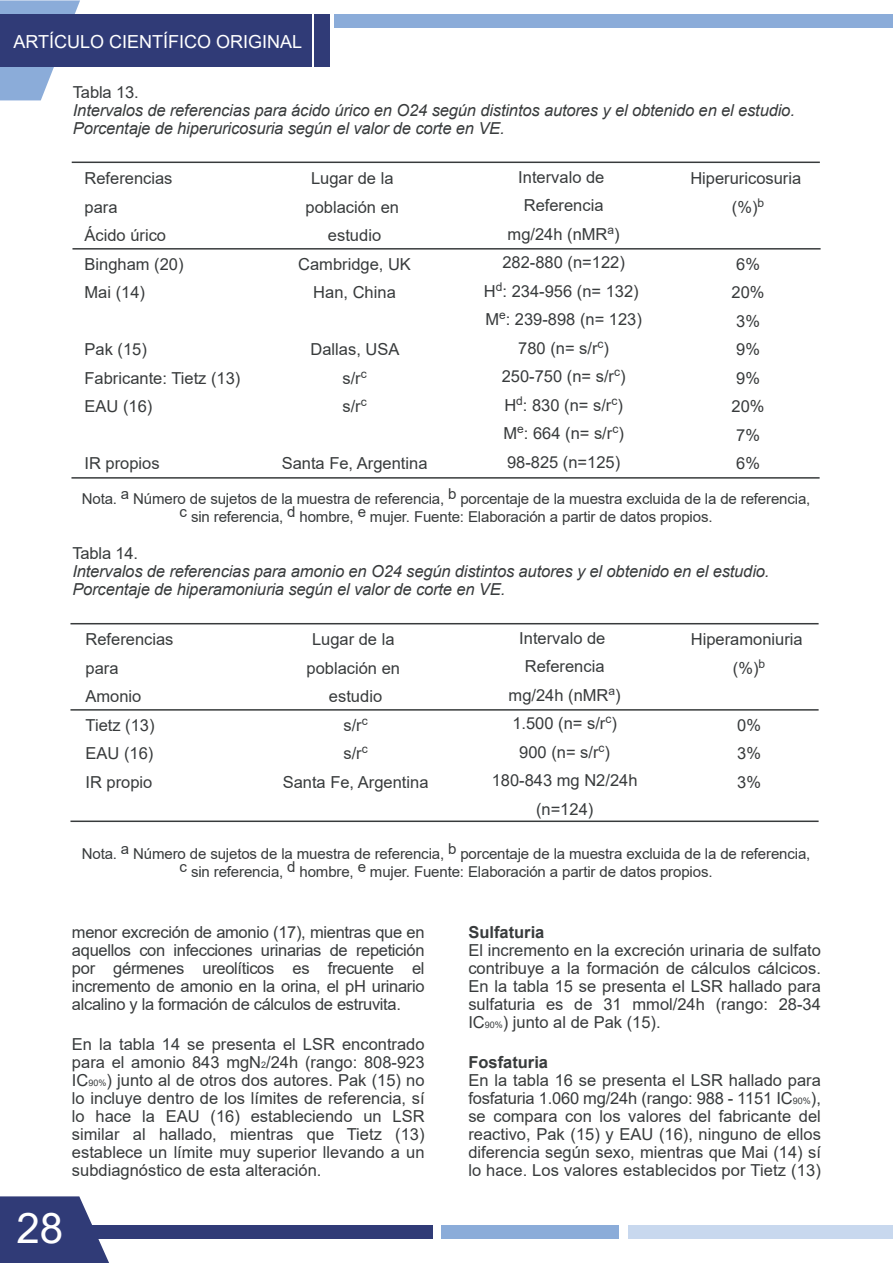
<style>
.page{position:relative;width:893px;height:1263px;background:#fff}
.page>*{position:absolute;margin:0;border:0;box-sizing:border-box;transform-origin:0 0}
.t1{font:42.15px "Arial";color:#fff}
.t2{font:18px "Arial";color:#fff}
.t3{font:16.5px/28.5px "Arial";color:#383b3c;text-align:center}
.t4{font:italic 16.5px/18px "Arial";letter-spacing:-.01em;color:#383b3c}
.t5{font:700 16.5px "Arial";color:#383b3c}
.t6{font:15px/18px "Arial";letter-spacing:-.01em;color:#383b3c;text-align:center}
.s1{font-size:9px}
</style>
<div class="page">
<svg style="left:0;top:0;width:80px;height:100px"></svg>
<div style="left:0;top:14px;width:311px;height:52px;background:#303b77"></div>
<div style="left:315px;top:14px;width:15px;height:52px;background:#303b77"></div>
<div style="left:335px;top:14px;width:558px;height:14px;background:#8bacd9"></div>
<div style="left:79px;top:1224px;width:354px;height:14px;background:#303b77"></div>
<div style="left:441px;top:1224px;width:178px;height:14px;background:#8bacd9"></div>
<div style="left:628px;top:1224px;width:265px;height:14px;background:#c8d8ee"></div>
<svg style="left:0;top:1196px;width:109px;height:67px"></svg>
<hr style="left:72px;top:248px;width:749px;height:2px;background:#383b3c">
<hr style="left:72px;top:162px;width:748px;height:1px;background:#383b3c">
<hr style="left:71px;top:477px;width:749px;height:2px;background:#383b3c">
<hr style="left:70px;top:709px;width:749px;height:2px;background:#383b3c">
<hr style="left:70px;top:623px;width:749px;height:1px;background:#383b3c">
<hr style="left:70px;top:820px;width:749px;height:2px;background:#383b3c">
<p class="t2" style="left:13px;top:29px;width:290px">ARTÍCULO CIENTÍFICO ORIGINAL</p>
<p class="t3" style="left:73px;top:78px;width:67px">Tabla 13.</p>
<p class="t4" style="left:73px;top:102px;width:724px">Intervalos de referencias para ácido úrico en O24 según distintos autores y el obtenido en el estudio.<br>Porcentaje de hiperuricosuria según el valor de corte en VE.</p>
<p class="t3" style="left:85px;top:164px;width:101px;text-align:left">Referencias para<br>Ácido úrico<br>Bingham (20)<br>Mai (14)</p>
<p class="t3" style="left:484px;top:163px;width:160px">Intervalo de<br>Referencia<br>mg/24h (nMR<sup>a</sup>)<br>282-880 (n=122)<br>H<sup>d</sup>: 234-956 (n= 132)<br>M<sup>e</sup>: 239-898 (n= 123)<br>780 (n= s/r<sup>c</sup>)<br>250-750 (n= s/r<sup>c</sup>)<br>H<sup>d</sup>: 830 (n= s/r<sup>c</sup>)<br>M<sup>e</sup>: 664 (n= s/r<sup>c</sup>)<br>98-825 (n=125)</p>
<p class="t3" style="left:690px;top:164px;width:112px">Hiperuricosuria (%)<sup>b</sup></p>
<p class="t3" style="left:298px;top:164px;width:114px">Lugar de la población en estudio<br>Cambridge, UK<br>Han, China</p>
<p class="t3" style="left:732px;top:250px;width:35px;text-align:left">6%<br>20%<br>3%<br>9%<br>9%<br>20%<br>7%<br>6%</p>
<p class="t6" style="left:82px;top:490px;width:730px">Nota. a Número de sujetos de la muestra de referencia, b porcentaje de la muestra excluida de la de referencia, c sin referencia, d hombre, e mujer. Fuente: Elaboración a partir de datos propios.</p>
<p class="t3" style="left:72px;top:539px;width:67px">Tabla 14.</p>
<p class="t4" style="left:72px;top:563px;width:699px">Intervalos de referencias para amonio en O24 según distintos autores y el obtenido en el estudio.<br>Porcentaje de hiperamoniuria según el valor de corte en VE.</p>
<p class="t3" style="left:86px;top:625px;width:90px;text-align:left">Referencias para<br>Amonio<br>Tietz (13)<br>EAU (16)<br>IR propio</p>
<p class="t3" style="left:283px;top:625px;width:147px">Lugar de la población en estudio<br>s/r<sup>c<br></sup>s/r<sup>c<br></sup>Santa Fe, Argentina</p>
<p class="t3" style="left:492px;top:624px;width:147px">Intervalo de<br>Referencia<br>mg/24h (nMR<sup>a</sup>)<br>1.500 (n= s/r<sup>c</sup>)<br>900 (n= s/r<sup>c</sup>)<br>180-843 mg N2/24h (n=124)</p>
<p class="t3" style="left:691px;top:625px;width:113px">Hiperamoniuria (%)<sup>b</sup></p>
<p class="t3" style="left:85px;top:335px;width:157px;text-align:left">Pak (15)<br>Fabricante: Tietz (13)<br>EAU (16)</p>
<p class="t3" style="left:311px;top:335px;width:90px">Dallas, USA s/r<sup>c<br></sup>s/r<sup>c</sup></p>
<p class="t3" style="left:85px;top:449px;width:77px">IR propios</p>
<p class="t3" style="left:282px;top:449px;width:147px">Santa Fe, Argentina</p>
<p class="t3" style="left:737px;top:711px;width:25px;text-align:justify">0% 3% 3%</p>
<p class="t6" style="left:82px;top:845px;width:730px">Nota. a Número de sujetos de la muestra de referencia, b porcentaje de la muestra excluida de la de referencia, c sin referencia, d hombre, e mujer. Fuente: Elaboración a partir de datos propios.</p>
<p class="t3" style="left:72px;top:923px;width:354px;line-height:18px;text-align:justify">menor excreción de amonio (17), mientras que en aquellos con infecciones urinarias de repetición por gérmenes ureolíticos es frecuente el incremento de amonio en la orina, el pH urinario alcalino y la formación de cálculos de estruvita.</p>
<p class="t3" style="left:72px;top:1035px;width:354px;line-height:18px;text-align:justify">En la tabla 14 se presenta el LSR encontrado para el amonio 843 mgN<span class="s1">2</span>/24h (rango: 808-923<br>IC<span class="s1">90%</span>) junto al de otros dos autores. Pak (15) no lo incluye dentro de los límites de referencia, sí lo hace la EAU (16) estableciendo un LSR similar al hallado, mientras que Tietz (13) establece un límite muy superior llevando a un subdiagnóstico de esta alteración.</p>
<h1 class="t1" style="left:16px;top:1199px;width:48px">28</h1>
<p class="t5" style="left:468px;top:920px;width:78px">Sulfaturia</p>
<p class="t3" style="left:468px;top:941px;width:354px;line-height:18px;text-align:justify">El incremento en la excreción urinaria de sulfato contribuye a la formación de cálculos cálcicos.<br>En la tabla 15 se presenta el LSR hallado para sulfaturia es de 31 mmol/24h (rango: 28-34<br>IC<span class="s1">90%</span>) junto al de Pak (15).</p>
<p class="t5" style="left:468px;top:1051px;width:81px">Fosfaturia</p>
<p class="t3" style="left:468px;top:1071px;width:354px;line-height:18px;text-align:justify">En la tabla 16 se presenta el LSR hallado para fosfaturia 1.060 mg/24h (rango: 988 - 1151 IC<span class="s1">90%</span>), se compara con los valores del fabricante del reactivo, Pak (15) y EAU (16), ninguno de ellos diferencia según sexo, mientras que Mai (14) sí lo hace. Los valores establecidos por Tietz (13)</p>
</div>
